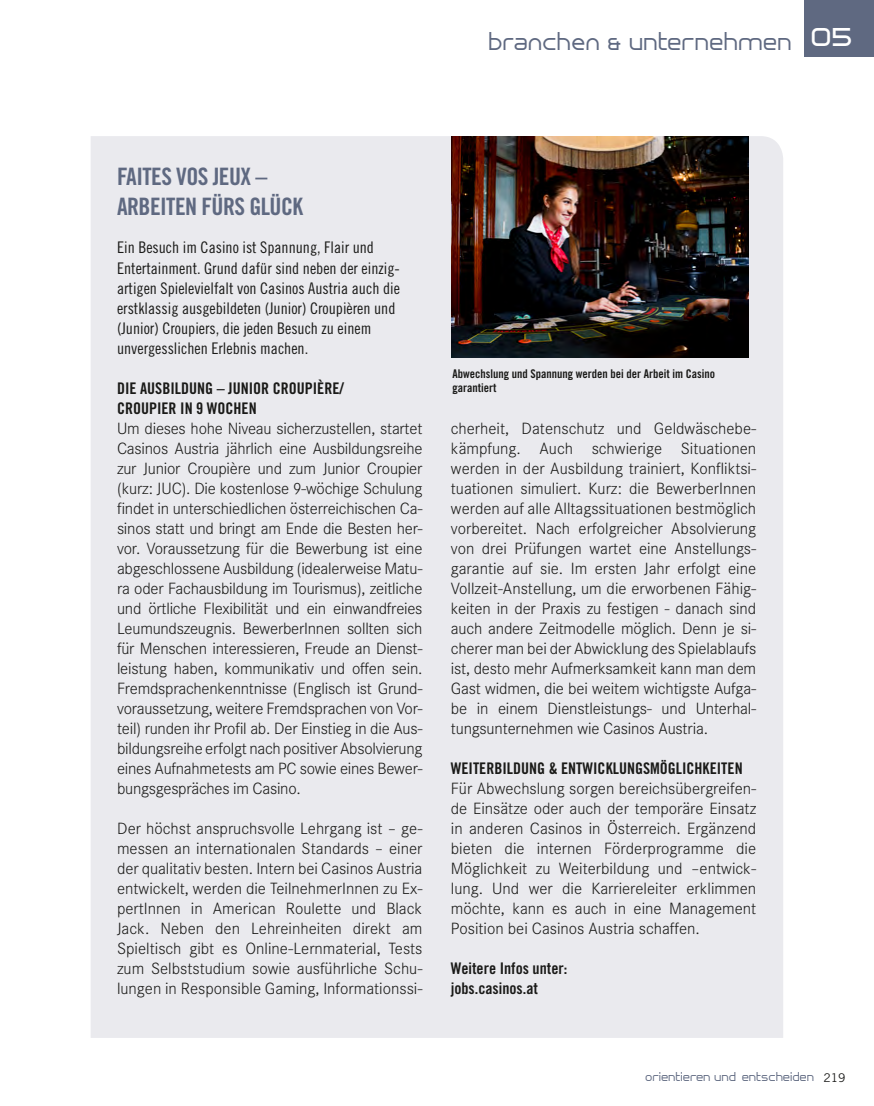
<style>
.page{position:relative;width:874px;height:1106px;background:#fff}
.page>*{position:absolute;margin:0;border:0;box-sizing:border-box;transform-origin:0 0}
.t1{font:24px/30px "Trade Gothic Bold Cond Twenty";letter-spacing:-.025em;color:#5f6981}
.t2{font:500 24px "Paragraph";letter-spacing:.05em;color:#5f6981}
.t3{font:300 16px/20px "Corporate SBQ";letter-spacing:-.005em;color:#1a1a18;text-align:justify}
.t4{font:16px/20px "Trade Gothic Cond Eighteen";color:#1a1a18}
.t5{font:16px/20px "Trade Gothic Bold Cond Twenty";color:#1a1a18}
.t6{font:12px/14.4px "Trade Gothic Bold Cond Twenty";color:#1a1a18}
.t7{font:500 12px "Paragraph";letter-spacing:.05em;color:#5f6981}
.s1{font-family:"Trade Gothic";font-weight:400;color:#1a1a18}
</style>
<div class="page">
<div style="left:803px;top:0;width:70px;height:57px;background:#5f6981"></div>
<div style="left:91px;top:136px;width:691px;height:901px;background:#eaeaee"></div>
<img style="left:451px;top:136px;width:296px;height:221px">
<h1 class="t2" style="left:488px;top:31px;width:364px">BRANCHEN &amp; unternehmen <sup>05</sup></h1>
<h1 class="t1" style="left:117px;top:162px;width:188px">FAITES VOS JEUX –<br>ARBEITEN FÜRS GLÜCK</h1>
<p class="t4" style="left:117px;top:238px;width:284px">Ein Besuch im Casino ist Spannung, Flair und Entertainment. Grund dafür sind neben der einzig&shy;artigen Spielevielfalt von Casinos Austria auch die erstklassig ausgebildeten (Junior) Croupièren und (Junior) Croupiers, die jeden Besuch zu einem unvergesslichen Erlebnis machen.</p>
<p class="t5" style="left:117px;top:378px;width:228px">DIE AUSBILDUNG – JUNIOR CROUPIÈRE/<br>CROUPIER IN 9 WOCHEN</p>
<p class="t3" style="left:117px;top:418px;width:307px">Um dieses hohe Niveau sicherzustellen, startet Casinos Austria jährlich eine Ausbildungsreihe zur Junior Croupière und zum Junior Croupier (kurz: JUC). Die kostenlose 9-wöchige Schulung findet in unterschiedlichen österreichischen Ca&shy;sinos statt und bringt am Ende die Besten her&shy;vor. Voraussetzung für die Bewerbung ist eine abgeschlossene Ausbildung (idealerweise Matu&shy;ra oder Fachausbildung im Tourismus), zeitliche und örtliche Flexibilität und ein einwandfreies Leumundszeugnis. BewerberInnen sollten sich für Menschen interessieren, Freude an Dienst&shy;leistung haben, kommunikativ und offen sein.<br>Fremdsprachenkenntnisse (Englisch ist Grund&shy;voraussetzung, weitere Fremdsprachen von Vor&shy;teil) runden ihr Profil ab. Der Einstieg in die Aus&shy;bildungsreihe erfolgt nach positiver Absolvierung eines Aufnahmetests am PC sowie eines Bewer&shy;bungsgespräches im Casino.</p>
<p class="t3" style="left:117px;top:818px;width:307px">Der höchst anspruchsvolle Lehrgang ist – ge&shy;messen an internationalen Standards – einer der qualitativ besten. Intern bei Casinos Austria entwickelt, werden die TeilnehmerInnen zu Ex&shy;pertInnen in American Roulette und Black Jack. Neben den Lehreinheiten direkt am Spieltisch gibt es Online-Lernmaterial, Tests zum Selbststudium sowie ausführliche Schu&shy;lungen in Responsible Gaming, Informationssi-</p>
<p class="t6" style="left:452px;top:366px;width:264px">Abwechslung und Spannung werden bei der Arbeit im Casino garantiert</p>
<p class="t3" style="left:450px;top:418px;width:307px">cherheit, Datenschutz und Geldwäschebe&shy;kämpfung. Auch schwierige Situationen werden in der Ausbildung trainiert, Konfliktsi&shy;tuationen simuliert. Kurz: die BewerberInnen werden auf alle Alltagssituationen bestmöglich vorbereitet. Nach erfolgreicher Absolvierung von drei Prüfungen wartet eine Anstellungs&shy;garantie auf sie. Im ersten Jahr erfolgt eine Vollzeit-Anstellung, um die erworbenen Fähig&shy;keiten in der Praxis zu festigen - danach sind auch andere Zeitmodelle möglich. Denn je si&shy;cherer man bei der Abwicklung des Spielablaufs ist, desto mehr Aufmerksamkeit kann man dem Gast widmen, die bei weitem wichtigste Aufga&shy;be in einem Dienstleistungs- und Unterhal&shy;tungsunternehmen wie Casinos Austria.</p>
<p class="t5" style="left:450px;top:758px;width:293px">WEITERBILDUNG &amp; ENTWICKLUNGSMÖGLICHKEITEN</p>
<p class="t3" style="left:450px;top:778px;width:307px">Für Abwechslung sorgen bereichsübergreifen&shy;de Einsätze oder auch der temporäre Einsatz in anderen Casinos in Österreich. Ergänzend bieten die internen Förderprogramme die Möglichkeit zu Weiterbildung und –entwick&shy;lung. Und wer die Karriereleiter erklimmen möchte, kann es auch in eine Management Position bei Casinos Austria schaffen.</p>
<p class="t5" style="left:450px;top:958px;width:118px">Weitere Infos unter: jobs.casinos.at</p>
<p class="t7" style="left:645px;top:1071px;width:201px">orientieren und entscheiden <span class="s1">219</span></p>
</div>
